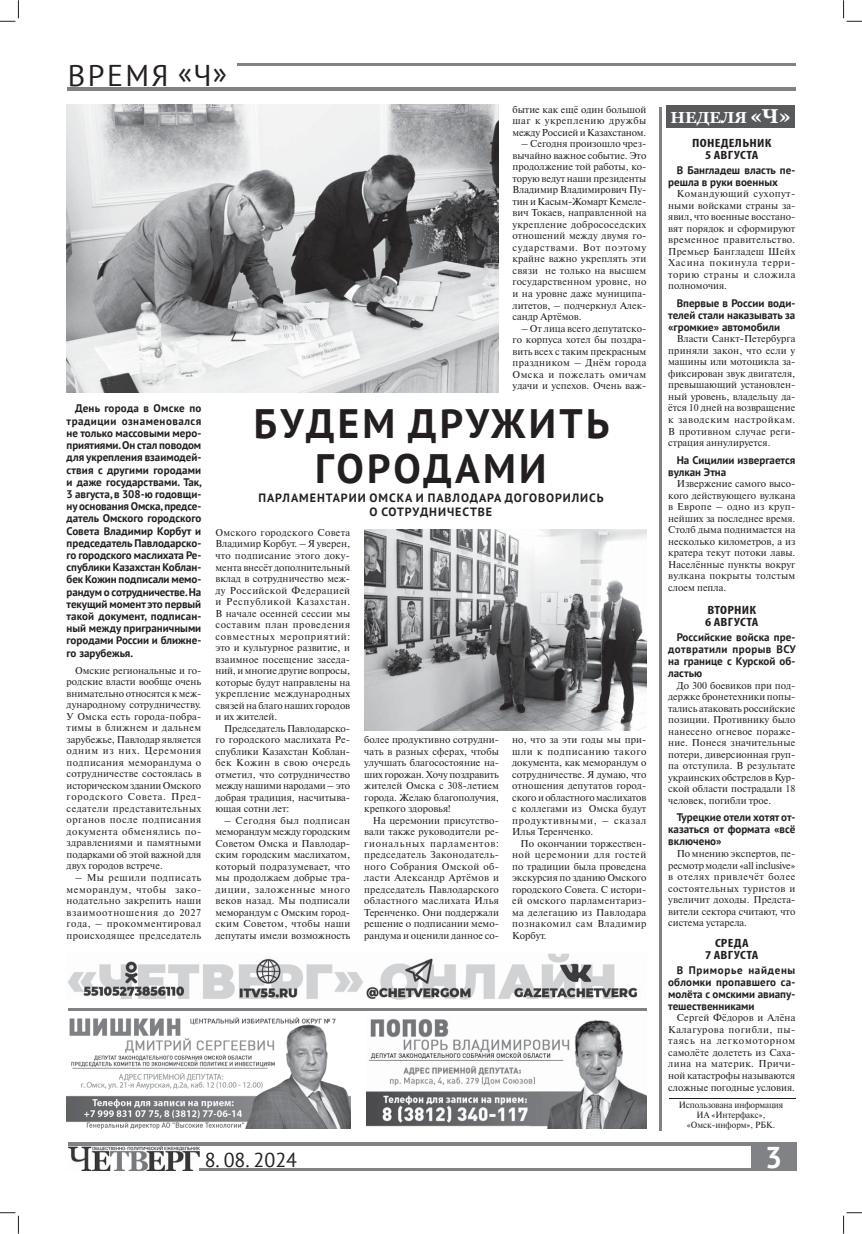
<style>
.page{position:relative;width:862px;height:1234px;background:#fff}
.page>*{position:absolute;margin:0;border:0;box-sizing:border-box;transform-origin:0 0}
.t1{font:700 41px/45px "PT Sans";letter-spacing:.08em;color:#231f20;text-align:center}
.t2{font:30px "PT Sans";letter-spacing:.08em;color:#231f20}
.t3{font:700 30px "PT Sans";color:#fff}
.t4{font:20px "PT Sans";color:#231f20}
.t5{font:700 16px "Georgia";letter-spacing:.005em;color:#fff}
.t6{font:700 12px/14px "PT Sans";letter-spacing:.08em;color:#231f20;text-align:center}
.t7{font:700 condensed 12px/12px "Myriad Pro";letter-spacing:.02em;color:#231f20;text-align:center;scale:1.2 1}
.t8{font:700 11px/12.2px "PT Sans";color:#231f20;text-align:justify}
.t9{font:10px/11.5px "Newton C";color:#231f20;text-align:justify}
.t10{font:9px/10px "Newton C";color:#231f20;text-align:center;scale:.95 1}
.s1{font-size:20px}
</style>
<div class="page">
<hr style="left:670px;top:1098px;width:126px;height:1px;background:#231f20">
<hr style="left:237px;top:64px;width:558px;height:2px;background:#808285">
<hr style="left:67px;top:87px;width:728px;height:3px;background:#808285">
<div style="left:667px;top:105px;width:128px;height:23px;background:#58595b"></div>
<img style="left:68px;top:953px;width:570px;height:46px">
<img style="left:67px;top:105px;width:431px;height:288px">
<img style="left:364px;top:529px;width:282px;height:201px">
<img style="left:68px;top:1146px;width:131px;height:24px">
<hr style="left:199px;top:1168px;width:552px;height:2px;background:#808285">
<hr style="left:69px;top:1141px;width:728px;height:3px;background:#808285">
<div style="left:751px;top:1144px;width:46px;height:26px;background:#808285"></div>
<hr style="left:659px;top:108px;width:2px;height:1022px;background:#808285">
<img style="left:366px;top:1019px;width:281px;height:108px">
<img style="left:67px;top:1017px;width:283px;height:111px">
<hr style="left:68px;top:1008px;width:579px;height:2px;background:#808285">
<svg style="left:0;top:0;width:19px;height:22px"></svg>
<svg style="left:0;top:1212px;width:19px;height:21px"></svg>
<svg style="left:843px;top:0;width:19px;height:22px"></svg>
<svg style="left:843px;top:1212px;width:19px;height:21px"></svg>
<h2 class="t2" style="left:68px;top:55px;width:161px">ВРЕМЯ «Ч»</h2>
<p class="t9" style="left:512px;top:105px;width:135px">бытие как ещё один большой шаг к укреплению дружбы между Россией и Казахстаном.</p>
<p class="t9" style="left:512px;top:139px;width:135px;text-indent:9px">– Сегодня произошло чрез&shy;вычайно важное событие. Это продолжение той работы, ко&shy;торую ведут наши президенты Владимир Владимирович Пу&shy;тин и Касым-Жомарт Кемеле&shy;вич Токаев, направленной на укрепление добрососедских отношений между двумя го&shy;сударствами. Вот поэтому крайне важно укреплять эти связи не только на высшем государственном уровне, но и на уровне даже муниципа&shy;литетов, – подчеркнул Алек&shy;сандр Артёмов.</p>
<p class="t9" style="left:512px;top:323px;width:135px;text-indent:9px">– От лица всего депутатско&shy;го корпуса хотел бы поздра&shy;вить всех с таким прекрасным праздником – Днём города Омска и пожелать омичам удачи и успехов. Очень важ-</p>
<p class="t8" style="left:67px;top:402px;width:137px;text-indent:8px">День города в Омске по традиции ознаменовался не только массовыми меро&shy;приятиями. Он стал поводом для укрепления взаимодей&shy;ствия с другими городами и даже государствами. Так, 3 августа, в 308-ю годовщи&shy;нуоснования Омска, предсе&shy;датель Омского городского Совета Владимир Корбут и председатель Павлодарско&shy;го городского маслихата Ре&shy;спублики Казахстан Коблан&shy;бек Кожин подписали мемо&shy;рандум о сотрудничестве. На текущий момент это первый такой документ, подписан&shy;ный между приграничными городами России и ближне&shy;го зарубежья.</p>
<p class="t9" style="left:67px;top:665px;width:136px;text-indent:9px">Омские региональные и го&shy;родские власти вообще очень внимательно относятся к меж&shy;дународному сотрудничеству.<br>У Омска есть города-побра&shy;тимы в ближнем и дальнем зарубежье, Павлодар является одним из них. Церемония подписания меморандума о сотрудничестве состоялась в историческом здании Омского городского Совета. Пред&shy;седатели представительных органов после подписания документа обменялись по&shy;здравлениями и памятными подарками об этой важной для двух городов встрече.</p>
<p class="t9" style="left:67px;top:872px;width:136px;text-indent:9px">– Мы решили подписать меморандум, чтобы зако&shy;нодательно закрепить наши взаимоотношения до 2027 года, – прокомментировал происходящее председатель</p>
<h1 class="t1" style="left:254px;top:400px;width:357px">БУДЕМ ДРУЖИТЬ<br>ГОРОДАМИ</h1>
<p class="t6" style="left:258px;top:491px;width:347px">ПАРЛАМЕНТАРИИ ОМСКА И ПАВЛОДАРА ДОГОВОРИЛИСЬ<br>О СОТРУДНИЧЕСТВЕ</p>
<p class="t9" style="left:215px;top:527px;width:136px">Омского городского Совета Владимир Корбут. – Я уверен, что подписание этого доку&shy;мента внесёт дополнительный вклад в сотрудничество меж&shy;ду Российской Федерацией и Республикой Казахстан.<br>В начале осенней сессии мы составим план проведения совместных мероприятий: это и культурное развитие, и взаимное посещение заседа&shy;ний, и многие другие вопросы, которые будут направлены на укрепление международных связей на благо наших городов и их жителей.</p>
<p class="t9" style="left:215px;top:723px;width:136px;text-indent:9px">Председатель Павлодарско&shy;го городского маслихата Ре&shy;спублики Казахстан Коблан&shy;бек Кожин в свою очередь отметил, что сотрудничество между нашими народами – это добрая традиция, насчитыва&shy;ющая сотни лет:</p>
<p class="t9" style="left:215px;top:815px;width:136px;text-indent:9px">– Сегодня был подписан меморандум между городским Советом Омска и Павлодар&shy;ским городским маслихатом, который подразумевает, что мы продолжаем добрые тра&shy;диции, заложенные много веков назад. Мы подписали меморандум с Омским город&shy;ским Советом, чтобы наши депутаты имели возможность</p>
<p class="t9" style="left:364px;top:734px;width:136px">более продуктивно сотрудни&shy;чать в разных сферах, чтобы улучшать благосостояние на&shy;ших горожан. Хочу поздравить жителей Омска с 308-летием города. Желаю благополучия, крепкого здоровья!</p>
<p class="t9" style="left:364px;top:815px;width:136px;text-indent:9px">На церемонии присутство&shy;вали также руководители ре&shy;гиональных парламентов: председатель Законодатель&shy;ного Собрания Омской об&shy;ласти Александр Артёмов и председатель Павлодарского областного маслихата Илья Теренченко. Они поддержали решение о подписании мемо&shy;рандума и оценили данное со-</p>
<p class="t9" style="left:512px;top:734px;width:136px">но, что за эти годы мы при&shy;шли к подписанию такого документа, как меморандум о сотрудничестве. Я думаю, что отношения депутатов город&shy;ского и областного маслихатов с коллегами из Омска будут продуктивными, – сказал Илья Теренченко.</p>
<p class="t9" style="left:512px;top:838px;width:136px;text-indent:9px">По окончании торжествен&shy;ной церемонии для гостей по традиции была проведена экскурсия по зданию Омского городского Совета. С истори&shy;ей омского парламентариз&shy;ма делегацию из Павлодара познакомил сам Владимир Корбут.</p>
<h3 class="t5" style="left:670px;top:108px;width:122px">НЕДЕЛЯ <span class="s1">«Ч»</span></h3>
<p class="t7" style="left:692px;top:138px;width:67px">ПОНЕДЕЛЬНИК<br>5 АВГУСТА</p>
<p class="t8" style="left:668px;top:163px;width:129px;text-indent:9px">В Бангладеш власть пе&shy;решла в руки военных</p>
<p class="t9" style="left:668px;top:189px;width:129px;text-indent:9px">Командующий сухопут&shy;ными войсками страны за&shy;явил, что военные восстано&shy;вят порядок и сформируют временное правительство.<br>Премьер Бангладеш Шейх Хасина покинула терри&shy;торию страны и сложила полномочия.</p>
<p class="t8" style="left:668px;top:297px;width:129px;text-indent:8px">Впервые в России води&shy;телей стали наказывать за «громкие» автомобили</p>
<p class="t9" style="left:668px;top:334px;width:129px;text-indent:9px">Власти Санкт-Петербурга приняли закон, что если у машины или мотоцикла за&shy;фиксирован звук двигателя, превышающий установлен&shy;ный уровень, владельцу да&shy;ётся 10 дней на возвращение к заводским настройкам.<br>В противном случае реги&shy;страция аннулируется.</p>
<p class="t8" style="left:668px;top:453px;width:129px;text-indent:9px">На Сицилии извергается вулкан Этна</p>
<p class="t9" style="left:668px;top:479px;width:129px;text-indent:9px">Извержение самого высо&shy;кого действующего вулкана в Европе – одно из круп&shy;нейших за последнее время.<br>Столб дыма поднимается на несколько километров, а из кратера текут потоки лавы.<br>Населённые пункты вокруг вулкана покрыты толстым слоем пепла.</p>
<p class="t7" style="left:705px;top:605px;width:46px;text-align:left">ВТОРНИК<br>6 АВГУСТА</p>
<p class="t8" style="left:668px;top:631px;width:129px;text-indent:8px">Российские войска пре&shy;дотвратили прорыв ВСУ на границе с Курской об&shy;ластью</p>
<p class="t9" style="left:668px;top:680px;width:129px;text-indent:9px">До 300 боевиков при под&shy;держке бронетехники попы&shy;тались атаковать российские позиции. Противнику было нанесено огневое пораже&shy;ние. Понеся значительные потери, диверсионная груп&shy;па отступила. В результате украинских обстрелов в Кур&shy;ской области пострадали 18 человек, погибли трое.</p>
<p class="t8" style="left:668px;top:811px;width:129px;text-indent:8px">Турецкие отели хотят от&shy;казаться от формата «всё включено»</p>
<p class="t9" style="left:668px;top:848px;width:129px;text-indent:9px">По мнению экспертов, пе&shy;ресмотр модели «аll inclusive» в отелях привлечёт более состоятельных туристов и увеличит доходы. Предста&shy;вители сектора считают, что система устарела.</p>
<p class="t7" style="left:705px;top:938px;width:46px">СРЕДА<br>7 АВГУСТА</p>
<p class="t8" style="left:668px;top:963px;width:129px;text-indent:9px">В Приморье найдены обломки пропавшего са&shy;молёта с омскими авиапу&shy;тешественниками</p>
<p class="t9" style="left:668px;top:1013px;width:129px;text-indent:9px">Сергей Фёдоров и Алёна Калагурова погибли, пы&shy;таясь на легкомоторном самолёте долететь из Саха&shy;лина на материк. Причи&shy;ной катастрофы называются сложные погодные условия.</p>
<p class="t10" style="left:678px;top:1100px;width:112px">Использована информация<br>ИА «Интерфакс», «Омск-информ», РБК.</p>
<h3 class="t4" style="left:205px;top:1145px;width:94px">8. 08. 2024</h3>
<h2 class="t3" style="left:765px;top:1136px;width:19px">3</h2>
</div>
